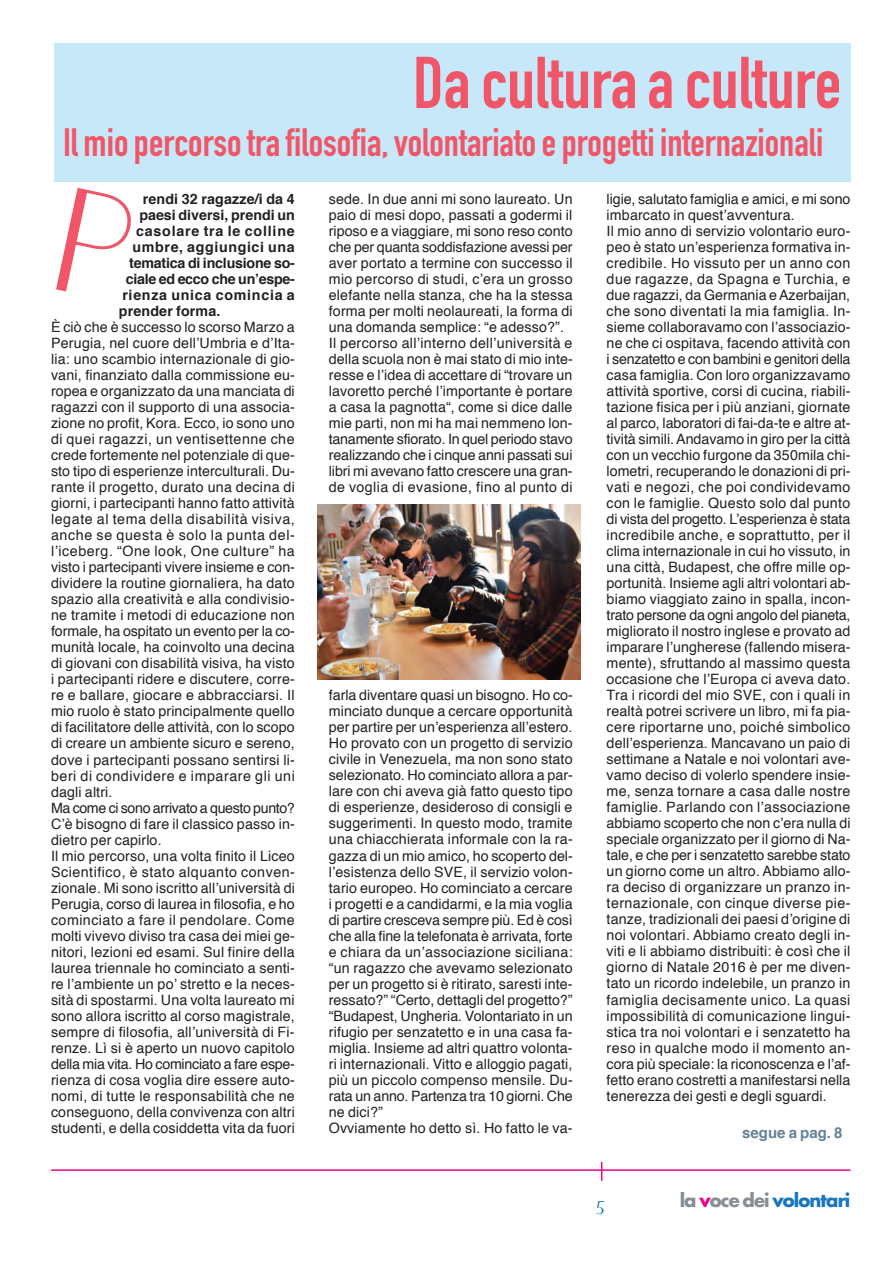
<style>
.page{position:relative;width:893px;height:1263px;background:#fff}
.page>*{position:absolute;margin:0;border:0;box-sizing:border-box;transform-origin:0 0}
.t1{font:700 72px "DIN Condensed";color:#f05667}
.t2{font:700 39px "DIN Condensed";color:#f05667}
.t3{font:700 18.15px "Futura Std";letter-spacing:-.05em;color:#1776bd}
.t4{font:300 18px "Perpetua Titling";color:#1776bd}
.t5{font:700 15px "Helvetica";letter-spacing:-.005em;color:#648296}
.t6{font:14.25px/16px "Helvetica";letter-spacing:.01em;color:#231f20}
.t7{font:700 14.25px "Helvetica";letter-spacing:.01em;color:#231f20}
.t8{font:700 14.25px "Helvetica";letter-spacing:-.015em;color:#231f20}
.t9{font:700 14.25px "Helvetica";letter-spacing:-.02em;color:#231f20}
.t10{font:700 14.25px "Helvetica";letter-spacing:.055em;color:#231f20}
.t11{font:700 14.25px "Helvetica";letter-spacing:.05em;color:#231f20}
.t12{font:700 14.25px "Helvetica";letter-spacing:.045em;color:#231f20}
.s1{color:#868d93}
.s2{color:#ed028c}
</style>
<div class="page">
<svg style="left:601px;top:1162px;width:1px;height:19px"></svg>
<hr style="left:51px;top:1169px;width:799px;height:2px;background:#ed028c">
<div style="left:54px;top:43px;width:796px;height:138px;background:#c6e8f8"></div>
<img style="left:318px;top:504px;width:262px;height:176px">
<h1 class="t1" style="left:413px;top:57px;width:430px">Da cultura a culture</h1>
<h2 class="t2" style="left:63px;top:128px;width:762px">Il mio percorso tra filosofia, volontariato e progetti internazionali</h2>
<p class="t7" style="left:143px;top:193px;width:153px">rendi 32 ragazze/i da 4</p>
<p class="t7" style="left:139px;top:209px;width:157px">paesi diversi, prendi un</p>
<p class="t10" style="left:136px;top:225px;width:160px">casolare tra le colline</p>
<p class="t12" style="left:133px;top:241px;width:164px">umbre, aggiungici una</p>
<p class="t8" style="left:129px;top:257px;width:167px">tematica di inclusione so-</p>
<p class="t9" style="left:126px;top:273px;width:171px">ciale ed ecco che un’espe-</p>
<p class="t11" style="left:122px;top:289px;width:174px">rienza unica comincia a</p>
<p class="t7" style="left:119px;top:305px;width:103px">prender forma.</p>
<p class="t6" style="left:51px;top:320px;width:246px">È ciò che è successo lo scorso Marzo a Perugia, nel cuore dell’Umbria e d’Ita&shy;lia: uno scambio internazionale di gio&shy;vani, finanziato dalla commissione eu&shy;ropea e organizzato da una manciata di ragazzi con il supporto di una associa&shy;zione no profit, Kora. Ecco, io sono uno di quei ragazzi, un ventisettenne che crede fortemente nel potenziale di que&shy;sto tipo di esperienze interculturali. Du&shy;rante il progetto, durato una decina di giorni, i partecipanti hanno fatto attività legate al tema della disabilità visiva, anche se questa è solo la punta del&shy;l’iceberg. “One look, One culture” ha visto i partecipanti vivere insieme e con&shy;dividere la routine giornaliera, ha dato spazio alla creatività e alla condivisio&shy;ne tramite i metodi di educazione non formale, ha ospitato un evento per la co&shy;munità locale, ha coinvolto una decina di giovani con disabilità visiva, ha visto i partecipanti ridere e discutere, corre&shy;re e ballare, giocare e abbracciarsi. Il mio ruolo è stato principalmente quello di facilitatore delle attività, con lo scopo di creare un ambiente sicuro e sereno, dove i partecipanti possano sentirsi li&shy;beri di condividere e imparare gli uni dagli altri.<br>Ma come ci sono arrivato a questo punto?<br>C’è bisogno di fare il classico passo in&shy;dietro per capirlo.<br>Il mio percorso, una volta finito il Liceo Scientifico, è stato alquanto conven&shy;zionale. Mi sono iscritto all’università di Perugia, corso di laurea in filosofia, e ho cominciato a fare il pendolare. Come molti vivevo diviso tra casa dei miei ge&shy;nitori, lezioni ed esami. Sul finire della laurea triennale ho cominciato a senti&shy;re l’ambiente un po’ stretto e la neces&shy;sità di spostarmi. Una volta laureato mi sono allora iscritto al corso magistrale, sempre di filosofia, all’università di Fi&shy;renze. Lì si è aperto un nuovo capitolo della mia vita. Ho cominciato a fare espe&shy;rienza di cosa voglia dire essere auto&shy;nomi, di tutte le responsabilità che ne conseguono, della convivenza con altri studenti, e della cosiddetta vita da fuori</p>
<p class="t6" style="left:329px;top:192px;width:246px">sede. In due anni mi sono laureato. Un paio di mesi dopo, passati a godermi il riposo e a viaggiare, mi sono reso conto che per quanta soddisfazione avessi per aver portato a termine con successo il mio percorso di studi, c’era un grosso elefante nella stanza, che ha la stessa forma per molti neolaureati, la forma di una domanda semplice: “e adesso?”.<br>Il percorso all’interno dell’università e della scuola non è mai stato di mio inte&shy;resse e l’idea di accettare di “trovare un lavoretto perché l’importante è portare a casa la pagnotta“, come si dice dalle mie parti, non mi ha mai nemmeno lon&shy;tanamente sfiorato. In quel periodo stavo realizzando che i cinque anni passati sui libri mi avevano fatto crescere una gran&shy;de voglia di evasione, fino al punto di</p>
<p class="t6" style="left:329px;top:688px;width:246px">farla diventare quasi un bisogno. Ho co&shy;minciato dunque a cercare opportunità per partire per un’esperienza all’estero.<br>Ho provato con un progetto di servizio civile in Venezuela, ma non sono stato selezionato. Ho cominciato allora a par&shy;lare con chi aveva già fatto questo tipo di esperienze, desideroso di consigli e suggerimenti. In questo modo, tramite una chiacchierata informale con la ra&shy;gazza di un mio amico, ho scoperto del&shy;l’esistenza dello SVE, il servizio volon&shy;tario europeo. Ho cominciato a cercare i progetti e a candidarmi, e la mia voglia di partire cresceva sempre più. Ed è così che alla fine la telefonata è arrivata, forte e chiara da un’associazione siciliana: “un ragazzo che avevamo selezionato per un progetto si è ritirato, saresti inte&shy;ressato?” “Certo, dettagli del progetto?” “Budapest, Ungheria. Volontariato in un rifugio per senzatetto e in una casa fa&shy;miglia. Insieme ad altri quattro volonta&shy;ri internazionali. Vitto e alloggio pagati, più un piccolo compenso mensile. Du&shy;rata un anno. Partenza tra 10 giorni. Che ne dici?”<br>Ovviamente ho detto sì. Ho fatto le va-</p>
<p class="t6" style="left:607px;top:192px;width:246px">ligie, salutato famiglia e amici, e mi sono imbarcato in quest’avventura.<br>Il mio anno di servizio volontario euro&shy;peo è stato un’esperienza formativa in&shy;credibile. Ho vissuto per un anno con due ragazze, da Spagna e Turchia, e due ragazzi, da Germania e Azerbaijan, che sono diventati la mia famiglia. In&shy;sieme collaboravamo con l’associazio&shy;ne che ci ospitava, facendo attività con i senzatetto e con bambini e genitori della casa famiglia. Con loro organizzavamo attività sportive, corsi di cucina, riabili&shy;tazione fisica per i più anziani, giornate al parco, laboratori di fai-da-te e altre at&shy;tività simili. Andavamo in giro per la città con un vecchio furgone da 350mila chi&shy;lometri, recuperando le donazioni di pri&shy;vati e negozi, che poi condividevamo con le famiglie. Questo solo dal punto di vista del progetto. L’esperienza è stata incredibile anche, e soprattutto, per il clima internazionale in cui ho vissuto, in una città, Budapest, che offre mille op&shy;portunità. Insieme agli altri volontari ab&shy;biamo viaggiato zaino in spalla, incon&shy;trato persone da ogni angolo del pianeta, migliorato il nostro inglese e provato ad imparare l’ungherese (fallendo misera&shy;mente), sfruttando al massimo questa occasione che l’Europa ci aveva dato.<br>Tra i ricordi del mio SVE, con i quali in realtà potrei scrivere un libro, mi fa pia&shy;cere riportarne uno, poiché simbolico dell’esperienza. Mancavano un paio di settimane a Natale e noi volontari ave&shy;vamo deciso di volerlo spendere insie&shy;me, senza tornare a casa dalle nostre famiglie. Parlando con l’associazione abbiamo scoperto che non c’era nulla di speciale organizzato per il giorno di Na&shy;tale, e che per i senzatetto sarebbe stato un giorno come un altro. Abbiamo allo&shy;ra deciso di organizzare un pranzo in&shy;ternazionale, con cinque diverse pie&shy;tanze, tradizionali dei paesi d’origine di noi volontari. Abbiamo creato degli in&shy;viti e li abbiamo distribuiti: è così che il giorno di Natale 2016 è per me diven&shy;tato un ricordo indelebile, un pranzo in famiglia decisamente unico. La quasi impossibilità di comunicazione lingui&shy;stica tra noi volontari e i senzatetto ha reso in qualche modo il momento an&shy;cora più speciale: la riconoscenza e l’af&shy;fetto erano costretti a manifestarsi nella tenerezza dei gesti e degli sguardi.</p>
<p class="t5" style="left:742px;top:1126px;width:102px">segue a pag. 8</p>
<p class="t4" style="left:596px;top:1200px;width:10px">5</p>
<p class="t3" style="left:680px;top:1192px;width:172px"><span class="s1">la</span> <span class="s2">v</span><span class="s1">oce dei</span> volontari</p>
</div>
